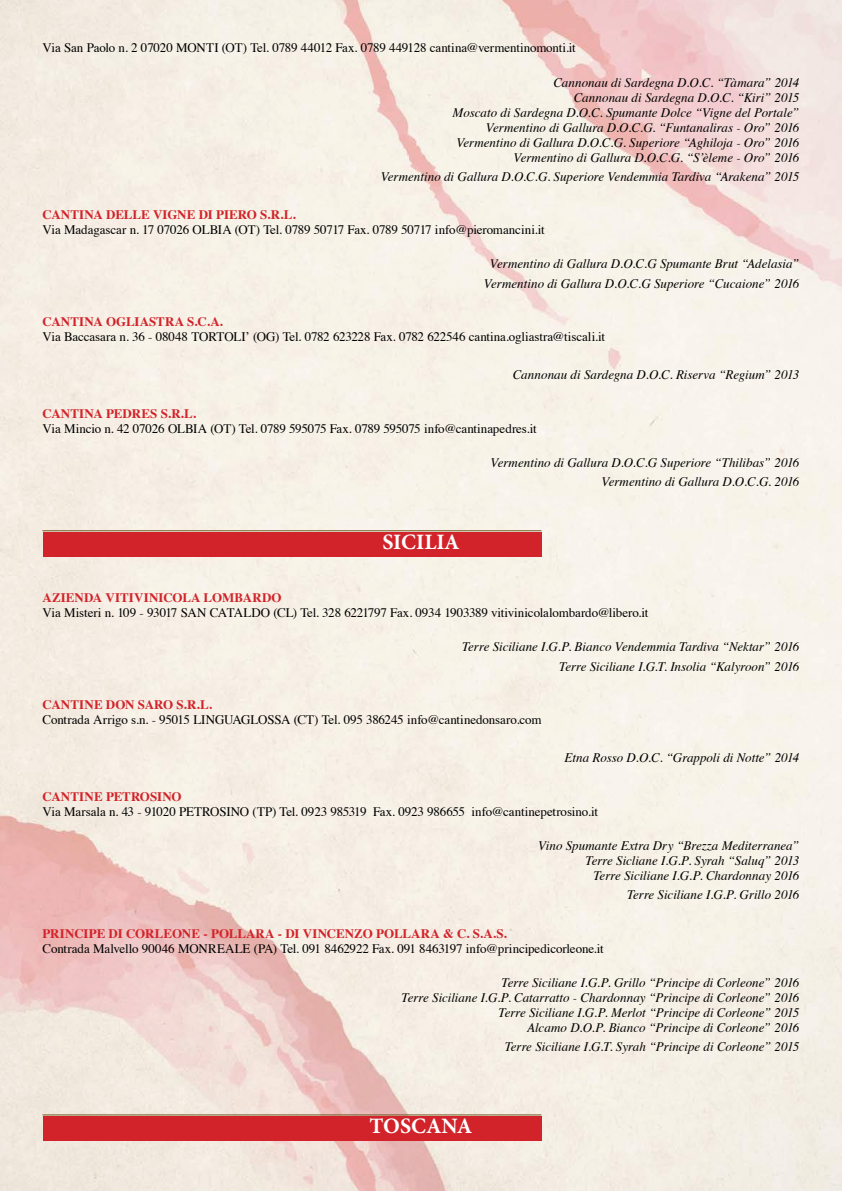
<style>
.page{position:relative;width:842px;height:1191px;background:#fff}
.page>*{position:absolute;margin:0;border:0;box-sizing:border-box;transform-origin:0 0}
.t1{font:700 22px "Minion Pro";color:#fff}
.t2{font:italic 13px/15px "Times";color:#000;text-align:right}
.t3{font:13px "Times";letter-spacing:-.01em;color:#000}
.t4{font:700 13px "Times";color:#d2232a}
</style>
<div class="page">
<img style="left:0;top:0;width:842px;height:1191px">
<div style="left:43px;top:1116px;width:498px;height:24px;background:#d2232a"></div>
<div style="left:43px;top:532px;width:498px;height:24px;background:#d2232a"></div>
<hr style="left:43px;top:530px;width:498px;height:1px;background:#6f561f">
<hr style="left:43px;top:1114px;width:498px;height:1px;background:#6f561f">
<p class="t3" style="left:43px;top:36px;width:535px">Via San Paolo n. 2 07020 MONTI (OT) Tel. 0789 44012 Fax. 0789 449128 cantina@vermentinomonti.it</p>
<p class="t2" style="left:452px;top:74px;width:348px">Cannonau di Sardegna D.O.C. “Tàmara” 2014<br>Cannonau di Sardegna D.O.C. “Kiri” 2015<br>Moscato di Sardegna D.O.C. Spumante Dolce “Vigne del Portale” Vermentino di Gallura D.O.C.G. “Funtanaliras - Oro” 2016<br>Vermentino di Gallura D.O.C.G. Superiore “Aghiloja - Oro” 2016<br>Vermentino di Gallura D.O.C.G. “S’èleme - Oro” 2016</p>
<p class="t2" style="left:381px;top:168px;width:420px">Vermentino di Gallura D.O.C.G. Superiore Vendemmia Tardiva “Arakena” 2015</p>
<p class="t4" style="left:43px;top:202px;width:255px">CANTINA DELLE VIGNE DI PIERO S.R.L.</p>
<p class="t3" style="left:43px;top:218px;width:504px">Via Madagascar n. 17 07026 OLBIA (OT) Tel. 0789 50717 Fax. 0789 50717 info@pieromancini.it</p>
<p class="t2" style="left:484px;top:254px;width:317px;line-height:19.2px;text-align:center">Vermentino di Gallura D.O.C.G Spumante Brut “Adelasia”<br>Vermentino di Gallura D.O.C.G Superiore “Cucaione” 2016</p>
<p class="t4" style="left:43px;top:309px;width:182px">CANTINA OGLIASTRA S.C.A.</p>
<p class="t3" style="left:43px;top:324px;width:564px">Via Baccasara n. 36 - 08048 TORTOLI’ (OG) Tel. 0782 623228 Fax. 0782 622546 cantina.ogliastra@tiscali.it</p>
<p class="t2" style="left:513px;top:367px;width:288px">Cannonau di Sardegna D.O.C. Riserva “Regium” 2013</p>
<p class="t4" style="left:43px;top:401px;width:155px">CANTINA PEDRES S.R.L.</p>
<p class="t3" style="left:43px;top:416px;width:496px">Via Mincio n. 42 07026 OLBIA (OT) Tel. 0789 595075 Fax. 0789 595075 info@cantinapedres.it</p>
<p class="t2" style="left:490px;top:452px;width:310px;line-height:19.2px">Vermentino di Gallura D.O.C.G Superiore “Thilibas” 2016<br>Vermentino di Gallura D.O.C.G. 2016</p>
<h1 class="t1" style="left:382px;top:526px;width:79px">SICILIA</h1>
<p class="t4" style="left:43px;top:585px;width:240px">AZIENDA VITIVINICOLA LOMBARDO</p>
<p class="t3" style="left:43px;top:600px;width:607px">Via Misteri n. 109 - 93017 SAN CATALDO (CL) Tel. 328 6221797 Fax. 0934 1903389 vitivinicolalombardo@libero.it</p>
<p class="t2" style="left:462px;top:636px;width:339px;line-height:19.2px">Terre Siciliane I.G.P. Bianco Vendemmia Tardiva “Nektar” 2016<br>Terre Siciliane I.G.T. Insolia “Kalyroon” 2016</p>
<p class="t4" style="left:43px;top:692px;width:171px">CANTINE DON SARO S.R.L.</p>
<p class="t3" style="left:43px;top:707px;width:501px">Contrada Arrigo s.n. - 95015 LINGUAGLOSSA (CT) Tel. 095 386245 info@cantinedonsaro.com</p>
<p class="t2" style="left:564px;top:749px;width:236px">Etna Rosso D.O.C. “Grappoli di Notte” 2014</p>
<p class="t4" style="left:43px;top:784px;width:141px">CANTINE PETROSINO</p>
<p class="t3" style="left:43px;top:799px;width:557px">Via Marsala n. 43 - 91020 PETROSINO (TP) Tel. 0923 985319 Fax. 0923 986655 info@cantinepetrosino.it</p>
<p class="t2" style="left:538px;top:837px;width:263px">Vino Spumante Extra Dry “Brezza Mediterranea”<br>Terre Sicliane I.G.P. Syrah “Saluq” 2013<br>Terre Siciliane I.G.P. Chardonnay 2016</p>
<p class="t2" style="left:627px;top:886px;width:174px">Terre Siciliane I.G.P. Grillo 2016</p>
<p class="t4" style="left:43px;top:920px;width:466px">PRINCIPE DI CORLEONE - POLLARA - DI VINCENZO POLLARA &amp; C. S.A.S.</p>
<p class="t3" style="left:43px;top:936px;width:563px">Contrada Malvello 90046 MONREALE (PA) Tel. 091 8462922 Fax. 091 8463197 info@principedicorleone.it</p>
<p class="t2" style="left:402px;top:974px;width:399px">Terre Siciliane I.G.P. Grillo “Principe di Corleone” 2016<br>Terre Siciliane I.G.P. Catarratto - Chardonnay “Principe di Corleone” 2016<br>Terre Siciliane I.G.P. Merlot “Principe di Corleone” 2015<br>Alcamo D.O.P. Bianco “Principe di Corleone” 2016</p>
<p class="t2" style="left:505px;top:1038px;width:296px">Terre Siciliane I.G.T. Syrah “Principe di Corleone” 2015</p>
<h1 class="t1" style="left:370px;top:1110px;width:104px">TOSCANA</h1>
</div>
